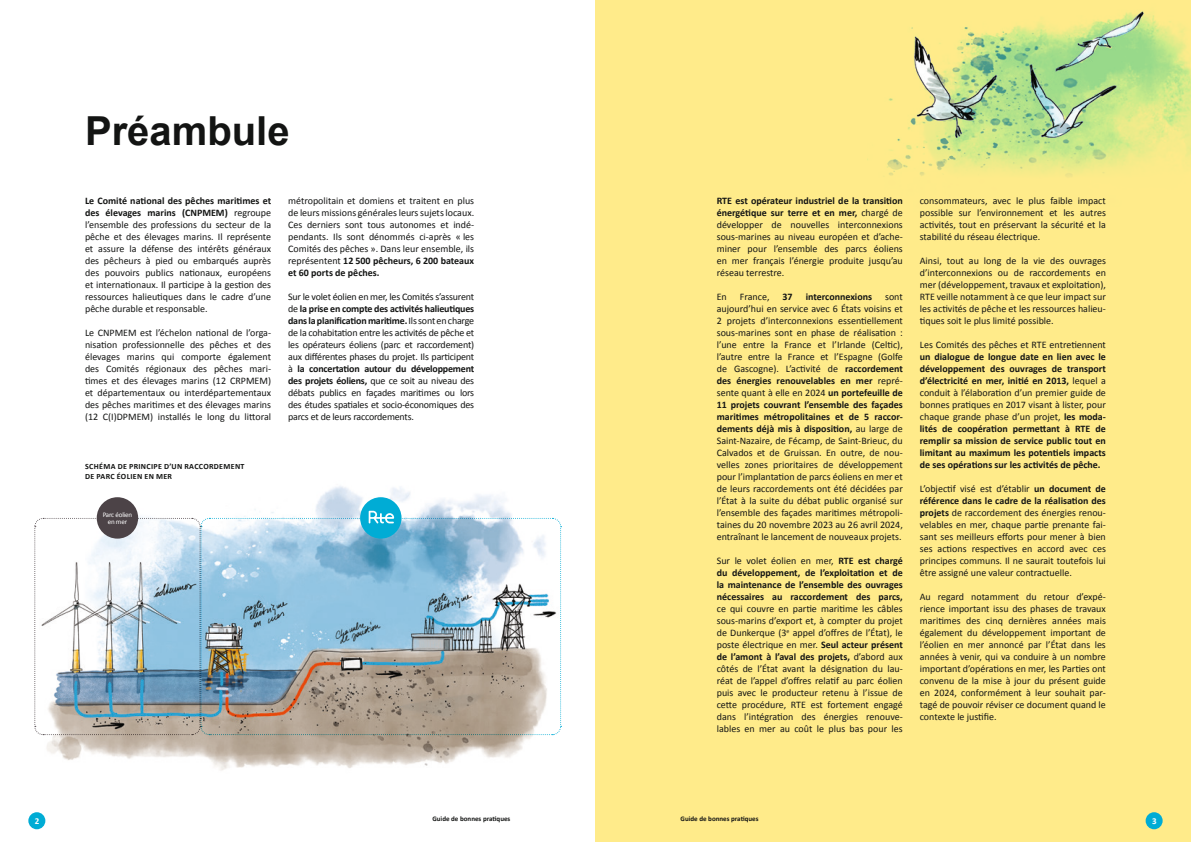
<style>
.page{position:relative;width:1191px;height:842px;background:#fff}
.page>*{position:absolute;margin:0;border:0;box-sizing:border-box;transform-origin:0 0}
.t1{font:700 40px "Arial";color:#131413}
.t2{font:10px/12px "Calibri";color:#131413;text-align:justify}
.t3{font:700 10px/12px "Calibri";color:#131413;text-align:justify}
.t4{font:700 9px "Calibri";color:#fff}
.t5{font:700 8px/9.6px "Calibri";letter-spacing:.04em;color:#131413}
.t6{font:700 7px "Calibri";color:#131413}
.t7{font:7px/7px "Calibri";letter-spacing:-.025em;color:#fff;text-align:center}
.s1{font-weight:700}
.s2{font-weight:400}
</style>
<div class="page">
<div style="left:595px;top:0;width:596px;height:842px;background:#ffeb8a"></div>
<img style="left:887px;top:11px;width:304px;height:166px">
<div style="left:28px;top:812px;width:17px;height:17px;background:#00acd5;border-radius:50%"></div>
<div style="left:1145px;top:812px;width:17px;height:17px;background:#00acd5;border-radius:50%"></div>
<img style="left:47px;top:486px;width:485px;height:285px">
<div style="left:360px;top:497px;width:41px;height:42px;background:#00acd5;border-radius:50%"></div>
<img style="left:34px;top:511px;width:527px;height:225px">
<div style="left:97px;top:497px;width:41px;height:42px;background:#4c4347;border-radius:50%"></div>
<h1 class="t1" style="left:85px;top:105px;width:206px">Préambule</h1>
<p class="t2" style="left:85px;top:195px;width:188px"><span class="s1">Le Comité national des pêches maritimes et des élevages marins (CNPMEM)</span> regroupe l’ensemble des professions du secteur de la pêche et des élevages marins. Il représente et assure la défense des intérêts généraux des pêcheurs à pied ou embarqués auprès des pouvoirs publics nationaux, européens et internationaux. Il participe à la gestion des ressources halieutiques dans le cadre d’une pêche durable et responsable.</p>
<p class="t2" style="left:85px;top:327px;width:188px">Le CNPMEM est l’échelon national de l’orga&shy;nisation professionnelle des pêches et des élevages marins qui comporte également des Comités régionaux des pêches mari&shy;times et des élevages marins (12 CRPMEM) et départementaux ou interdépartementaux des pêches maritimes et des élevages marins (12 C(I)DPMEM) installés le long du littoral</p>
<p class="t5" style="left:85px;top:462px;width:161px">SCHÉMA DE PRINCIPE D’UN RACCORDEMENT<br>DE PARC ÉOLIEN EN MER</p>
<p class="t7" style="left:103px;top:511px;width:31px">Parc éolien en mer</p>
<p class="t2" style="left:288px;top:195px;width:188px">métropolitain et domiens et traitent en plus de leurs missions générales leurs sujets locaux.<br>Ces derniers sont tous autonomes et indé&shy;pendants. Ils sont dénommés ci-après « les Comités des pêches ». Dans leur ensemble, ils représentent <span class="s1">12 500 pêcheurs, 6 200 bateaux et 60 ports de pêches.</span></p>
<p class="t2" style="left:288px;top:291px;width:188px">Sur le volet éolien en mer, les Comités s’assurent de <span class="s1">la prise en compte des activités halieutiques dans la planification maritime.</span> Ilssont en charge de la cohabitation entre les activités de pêche et les opérateurs éoliens (parc et raccordement) aux différentes phases du projet. Ils participent à <span class="s1">la concertation autour du développement des projets éoliens,</span> que ce soit au niveau des débats publics en façades maritimes ou lors des études spatiales et socio-économiques des parcs et de leurs raccordements.</p>
<p class="t2" style="left:717px;top:195px;width:188px"><span class="s1">RTE est opérateur industriel de la transition énergétique sur terre et en mer,</span> chargé de développer de nouvelles interconnexions sous-marines au niveau européen et d’ache&shy;miner pour l’ensemble des parcs éoliens en mer français l’énergie produite jusqu’au réseau terrestre.</p>
<p class="t2" style="left:717px;top:291px;width:12px">En</p>
<p class="t2" style="left:740px;top:291px;width:31px">France,</p>
<p class="t3" style="left:782px;top:291px;width:12px">37</p>
<p class="t3" style="left:805px;top:291px;width:68px">interconnexions</p>
<p class="t2" style="left:716px;top:291px;width:188px;text-indent:168px">sont aujourd’hui en service avec 6 États voisins et 2 projets d’interconnexions essentiellement sous-marines sont en phase de réalisation : l’une entre la France et -l’Irlande (Celtic), l’autre entre la France et l’Espagne (Golfe de Gascogne). L’activité de <span class="s1">raccordement des énergies renouvelables en mer</span> repré&shy;sente quant à elle en 2024 <span class="s1">un portefeuille de 11 -projets couvrant l’ensemble des façades maritimes métropolitaines et de 5 raccor&shy;dements déjà mis à disposition,</span> au large de Saint-Nazaire, de Fécamp, de Saint-Brieuc, du Calvados et de Gruissan. En outre, de nou&shy;velles zones prioritaires de développement pour l’implantation de parcs éoliens en mer et de leurs raccordements ont été décidées par l’État à la suite du débat public organisé sur l’ensemble des façades maritimes métropoli&shy;taines du 20 novembre 2023 au 26 avril 2024, entraînant le lancement de nouveaux projets.</p>
<p class="t3" style="left:717px;top:555px;width:188px"><span class="s2">Sur le volet éolien en mer,</span> RTE est chargé du développement, de l’exploitation et de la maintenance de l’ensemble des ouvrages nécessaires au raccordement des parcs,</p>
<p class="t2" style="left:716px;top:603px;width:188px">ce qui couvre en partie maritime les câbles sous-marins d’export et, à compter du projet de Dunkerque (3<sup>e</sup> appel d’offres de l’État), le poste électrique en mer. <span class="s1">Seul acteur présent de l’amont à l’aval des projets,</span> d’abord aux côtés de l’État avant la désignation du lau&shy;réat de l’appel d’offres relatif au parc éolien puis avec le producteur retenu à l’issue de cette procédure, RTE est fortement engagé dans l’intégration des énergies renouve&shy;lables en mer au coût le plus bas pour les</p>
<p class="t2" style="left:919px;top:195px;width:188px">consommateurs, avec le plus faible impact possible sur l’environnement et les autres activités, tout en préservant la sécurité et la stabilité du réseau électrique.</p>
<p class="t2" style="left:920px;top:255px;width:188px">Ainsi, tout au long de la vie des ouvrages d’interconnexions ou de raccordements en mer (développement, travaux et exploitation), RTE veille notamment à ce que leur impact sur les activités de pêche et les ressources halieu&shy;tiques soit le plus limité possible.</p>
<p class="t2" style="left:920px;top:339px;width:188px">Les Comités des pêches et RTE entretiennent</p>
<p class="t3" style="left:920px;top:351px;width:188px">un dialogue de longue date en lien avec le développement des ouvrages de transport d’électricité en mer, initié en 2013, <span class="s2">lequel a conduit à l’élaboration d’un premier guide de bonnes pratiques en 2017 visant à lister, pour chaque grande phase d’un projet,</span> les moda&shy;lités de coopération permettant à RTE de remplir sa mission de service public tout en limitant au maximum les potentiels impacts de ses opérations sur les activités de pêche.</p>
<p class="t2" style="left:919px;top:483px;width:188px">L’objectif visé est d’établir <span class="s1">un document de référence dans le cadre de la réalisation des projets</span> de raccordement des énergies renou&shy;velables en mer, chaque partie prenante fai&shy;sant ses meilleurs efforts pour mener à bien ses actions respectives en accord avec ces principes communs. Il ne saurait toutefois lui être assigné une valeur contractuelle.</p>
<p class="t2" style="left:919px;top:591px;width:188px">Au regard notamment du retour d’expé&shy;rience important issu des phases de travaux maritimes des cinq dernières années mais également du développement important de l’éolien en mer annoncé par l’État dans les années à venir, qui va conduire à un nombre important d’opérations en mer, les Parties ont convenu de la mise à jour du présent guide en 2024, conformément à leur souhait par&shy;tagé de pouvoir réviser ce document quand le contexte le justifie.</p>
<p class="t6" style="left:432px;top:814px;width:80px">Guide de bonnes pratiques</p>
<p class="t6" style="left:680px;top:814px;width:80px">Guide de bonnes pratiques</p>
<p class="t4" style="left:35px;top:815px;width:6px">2</p>
<p class="t4" style="left:1152px;top:815px;width:6px">3</p>
</div>
